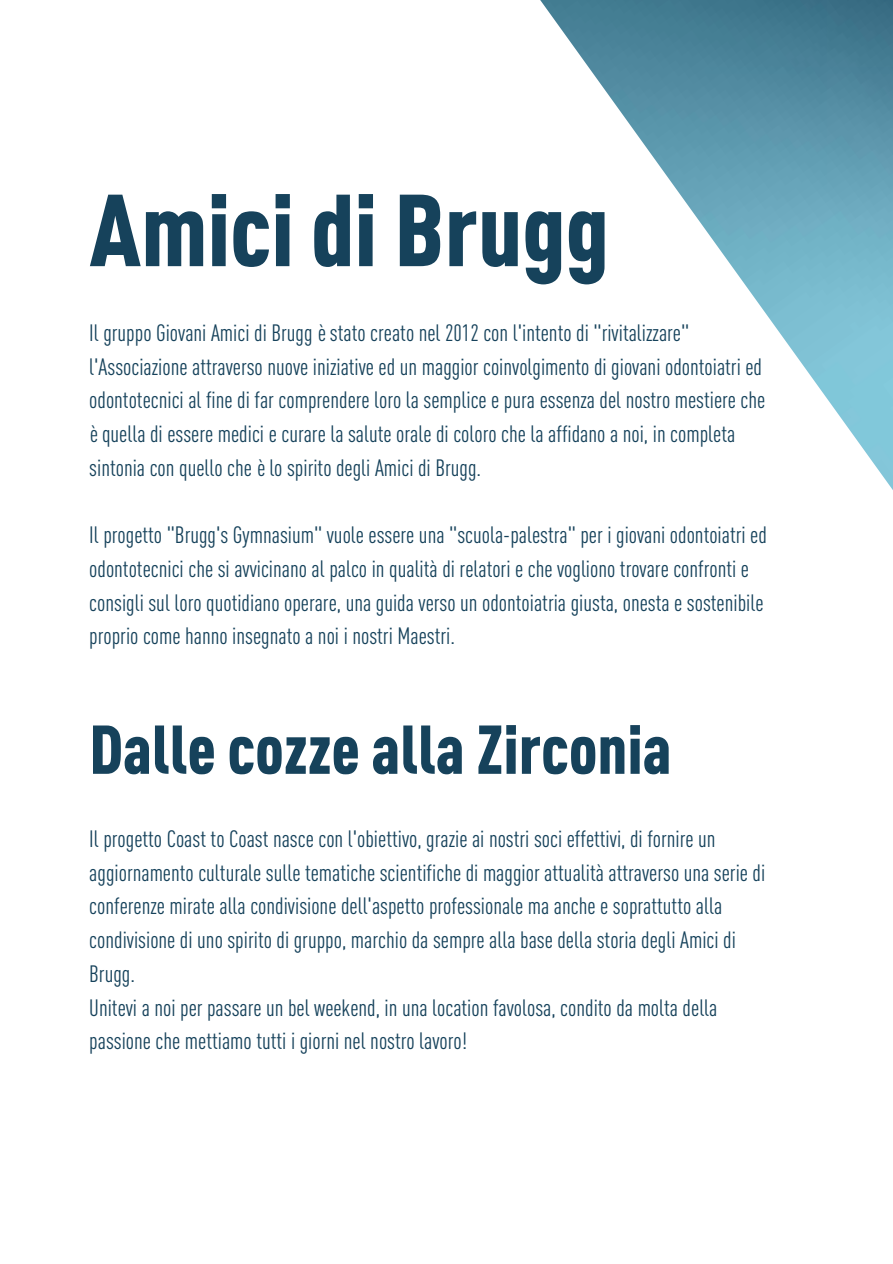
<style>
.page{position:relative;width:893px;height:1264px;background:#fff}
.page>*{position:absolute;margin:0;border:0;box-sizing:border-box;transform-origin:0 0}
.t1{font:900 100.35px "DIN Cond";color:#16425b}
.t2{font:900 67.8px "DIN Cond";color:#16425b}
.t3{font:23.4px/33.8px "DIN Cond";color:#16425b}
</style>
<div class="page">
<img style="left:540px;top:0;width:352px;height:489px">
<h1 class="t1" style="left:89px;top:167px;width:521px">Amici di Brugg</h1>
<p class="t3" style="left:89px;top:315px;width:677px">Il gruppo Giovani Amici di Brugg è stato creato nel 2012 con l'intento di "rivitalizzare" l'Associazione attraverso nuove iniziative ed un maggior coinvolgimento di giovani odontoiatri ed odontotecnici al fine di far comprendere loro la semplice e pura essenza del nostro mestiere che è quella di essere medici e curare la salute orale di coloro che la affidano a noi, in completa sintonia con quello che è lo spirito degli Amici di Brugg.</p>
<p class="t3" style="left:89px;top:518px;width:679px">Il progetto "Brugg's Gymnasium" vuole essere una "scuola-palestra" per i giovani odontoiatri ed odontotecnici che si avvicinano al palco in qualità di relatori e che vogliono trovare confronti e consigli sul loro quotidiano operare, una guida verso un odontoiatria giusta, onesta e sostenibile proprio come hanno insegnato a noi i nostri Maestri.</p>
<h2 class="t2" style="left:89px;top:707px;width:583px">Dalle cozze alla Zirconia</h2>
<p class="t3" style="left:89px;top:821px;width:677px">Il progetto Coast to Coast nasce con l'obiettivo, grazie ai nostri soci effettivi, di fornire un aggiornamento culturale sulle tematiche scientifiche di maggior attualità attraverso una serie di conferenze mirate alla condivisione dell'aspetto professionale ma anche e soprattutto alla condivisione di uno spirito di gruppo, marchio da sempre alla base della storia degli Amici di Brugg.<br>Unitevi a noi per passare un bel weekend, in una location favolosa, condito da molta della passione che mettiamo tutti i giorni nel nostro lavoro!</p>
</div>
